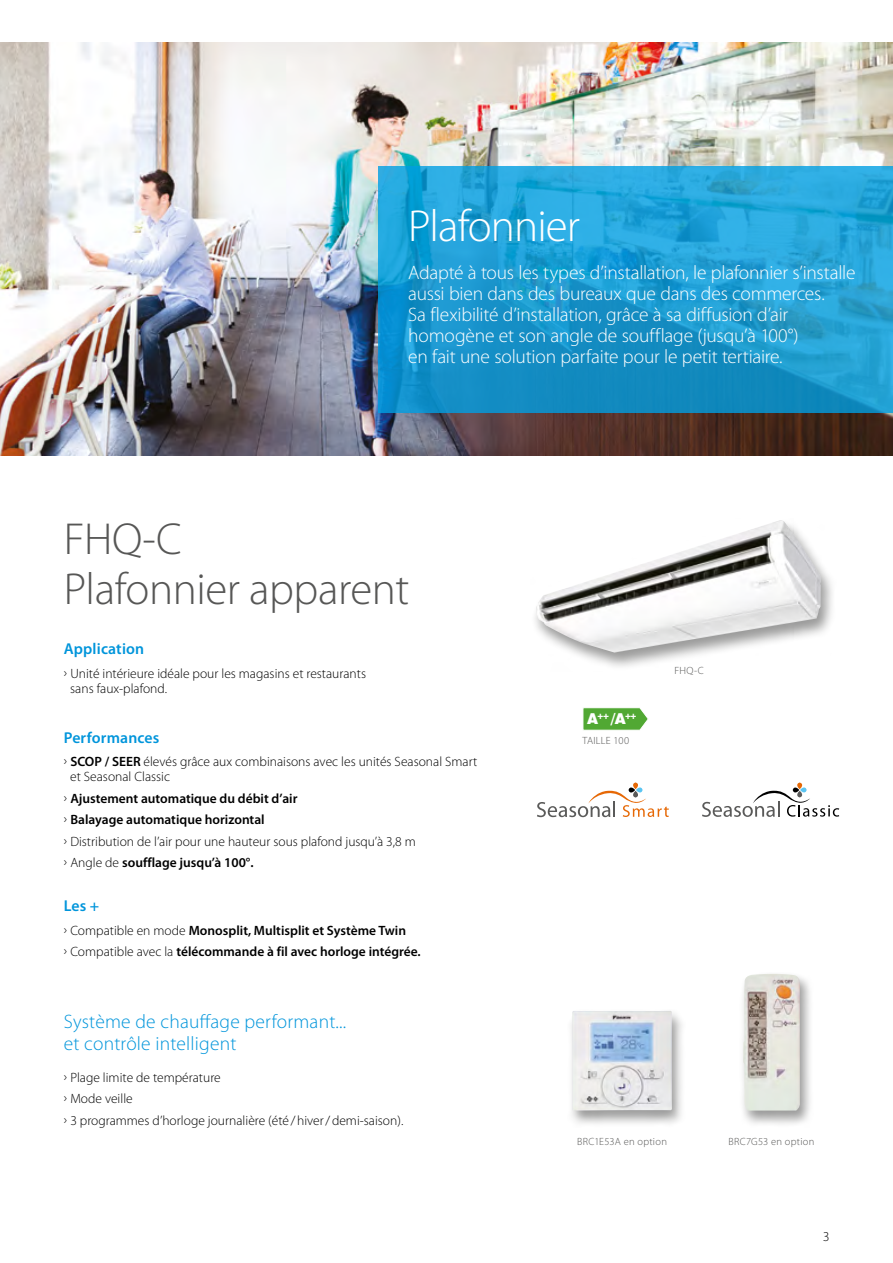
<style>
.page{position:relative;width:893px;height:1263px;background:#fff}
.page>*{position:absolute;margin:0;border:0;box-sizing:border-box;transform-origin:0 0}
.t1{font:300 45px/49.5px "Myriad Pro";letter-spacing:-.01em;color:#575756}
.t2{font:300 45px "Myriad Pro";letter-spacing:-.02em;color:#fff}
.t3{font:300 19.5px/21px "Myriad Pro";letter-spacing:-.01em;color:#fff}
.t4{font:300 19.5px/21.6px "Myriad Pro";letter-spacing:.01em;color:#0095db}
.t5{font:600 15.75px "Myriad Pro";letter-spacing:.01em;color:#0095db}
.t6{font:600 13.5px/21.5px "Myriad Pro";color:#000}
.t7{font:300 13.5px/15px "Myriad Pro";color:#000}
.t8{font:300 10.5px "Myriad Pro";letter-spacing:.03em;color:#575756}
.t9{font:900 8.7px "Swiss 721 BT";color:#fff}
.s1{font-weight:600}
.s2{font-weight:300}
.s3{font-size:15px}
</style>
<div class="page">
<div style="left:567px;top:1009px;width:118px;height:118px;background:#5a5a59;opacity:.6"></div>
<img style="left:572px;top:1011px;width:100px;height:99px">
<div style="left:738px;top:972px;width:75px;height:155px;background:#5a5a59;opacity:.6"></div>
<img style="left:743px;top:974px;width:57px;height:136px">
<div style="left:530px;top:518px;width:306px;height:153px;background:#5a5a59;opacity:.6"></div>
<img style="left:536px;top:520px;width:285px;height:132px">
<svg style="left:583px;top:707px;width:65px;height:24px;background:#6eb655"></svg>
<svg style="left:537px;top:782px;width:132px;height:35px"></svg>
<svg style="left:702px;top:782px;width:137px;height:35px"></svg>
<img style="left:0;top:43px;width:893px;height:412px">
<svg style="left:378px;top:166px;width:515px;height:246px;background:#1e9cd1"></svg>
<h1 class="t2" style="left:408px;top:201px;width:173px">Plafonnier</h1>
<p class="t3" style="left:408px;top:263px;width:449px">Adapté à tous les types d’installation, le plafonnier s’installe aussi bien dans des bureaux que dans des commerces.<br>Sa flexibilité d’installation, grâce à sa diffusion d’air homogène et son angle de soufflage (jusqu’à 100°)<br>en fait une solution parfaite pour le petit tertiaire.</p>
<h1 class="t1" style="left:64px;top:515px;width:347px">FHQ-C<br>Plafonnier apparent</h1>
<p class="t5" style="left:64px;top:639px;width:82px">Application</p>
<p class="t7" style="left:70px;top:666px;width:297px;text-indent:-6px">› Unité intérieure idéale pour les magasins et restaurants sans faux-plafond.</p>
<p class="t5" style="left:64px;top:727px;width:97px">Performances</p>
<p class="t7" style="left:70px;top:754px;width:408px;text-indent:-6px">› <span class="s1">SCOP / SEER</span> élevés grâce aux combinaisons avec les unités Seasonal Smart et Seasonal Classic</p>
<p class="t6" style="left:64px;top:787px;width:353px"><span class="s2">›</span> Ajustement automatique du débit d’air<br><span class="s2">›</span> Balayage automatique horizontal<br><span class="s2">› Distribution de l’air pour une hauteur sous plafond jusqu’à 3,8 m › Angle de</span> soufflage jusqu’à 100°.</p>
<p class="t5" style="left:64px;top:896px;width:37px">Les +</p>
<p class="t6" style="left:64px;top:919px;width:358px"><span class="s2">› Compatible en mode</span> Monosplit, Multisplit et Système Twin<br><span class="s2">› Compatible avec la</span> télécommande à fil avec horloge intégrée.</p>
<h2 class="t4" style="left:64px;top:1011px;width:284px">Système de chauffage performant... et contrôle intelligent</h2>
<p class="t7" style="left:64px;top:1067px;width:341px;line-height:21.5px">› Plage limite de température<br>› Mode veille<br>› 3 programmes d’horloge journalière (été /hiver/demi-saison).</p>
<p class="t9" style="left:587px;top:710px;width:51px"><span class="s3">A</span>++ <span class="s3">/A</span>++</p>
<p class="t8" style="left:583px;top:734px;width:48px">TAILLE 100</p>
<p class="t8" style="left:674px;top:665px;width:31px">FHQ-C</p>
<p class="t8" style="left:577px;top:1136px;width:91px">BRC1E53A en option</p>
<p class="t8" style="left:729px;top:1136px;width:87px">BRC7G53 en option</p>
<p class="t7" style="left:823px;top:1229px;width:7px">3</p>
</div>
